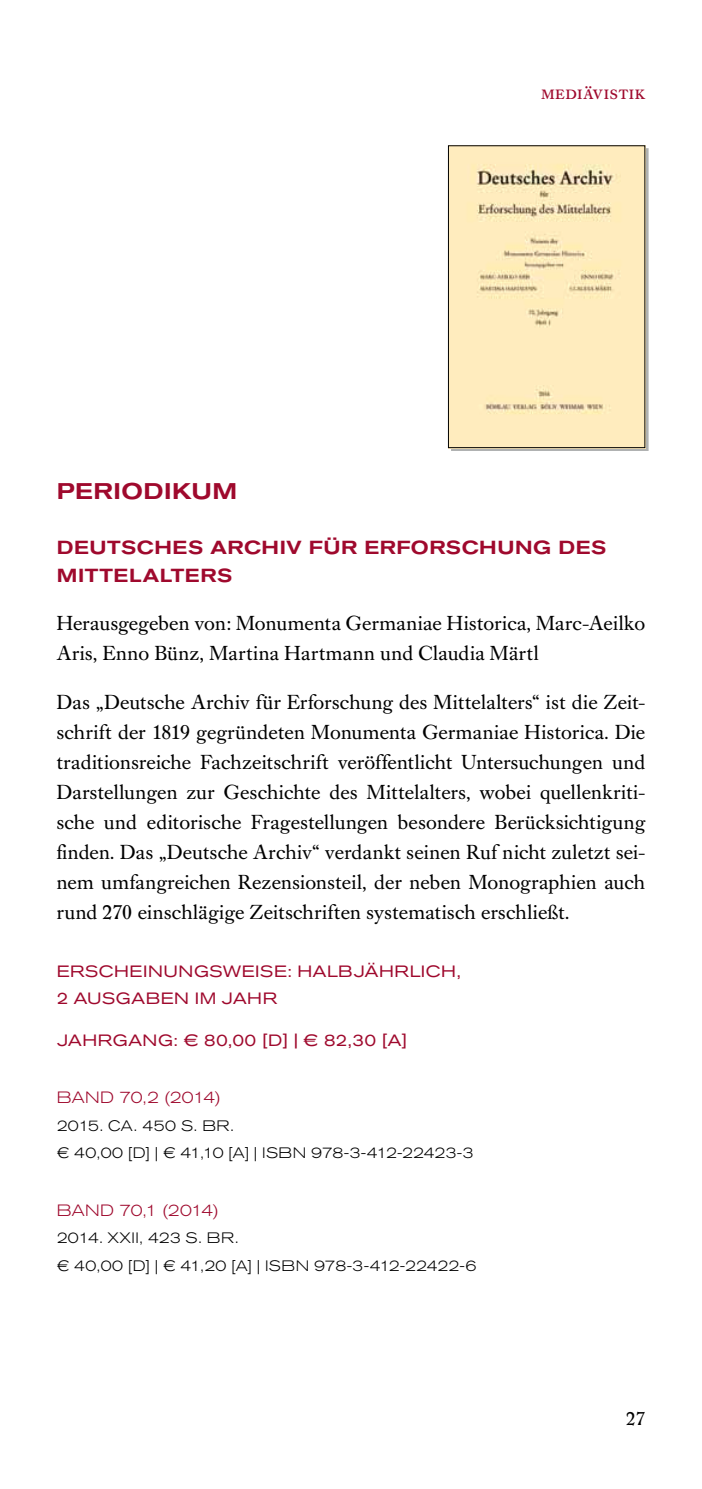
<style>
.page{position:relative;width:702px;height:1489px;background:#fff}
.page>*{position:absolute;margin:0;border:0;box-sizing:border-box;transform-origin:0 0}
.t1{font:500 expanded 22.5px "Akzidenz Grotesk BQ";letter-spacing:.02em;color:#9f092d}
.t2{font:20px/30px "Caslon Buch BQ";letter-spacing:.02em;color:#000}
.t3{font:20px "Caslon Buch Expert BQ";letter-spacing:.025em;color:#9f092d}
.t4{font:500 expanded 18.75px/27.5px "Akzidenz Grotesk BQ";letter-spacing:.03em;color:#9f092d}
.t5{font:18.75px "Caslon Book BE";color:#000}
.t6{font:expanded 16.25px/27.5px "Akzidenz Grotesk BQ";letter-spacing:.035em;color:#9f092d}
.t7{font:300 expanded 16.25px "Akzidenz Grotesk BQ";letter-spacing:-.025em;color:#9f092d}
.t8{font:300 expanded 15px/27.5px "Akzidenz Grotesk BQ";letter-spacing:.02em;color:#000}
.t9{font:300 expanded 15px "Akzidenz Grotesk BQ";letter-spacing:-.015em;color:#000}
</style>
<div class="page">
<svg style="left:451px;top:148px;width:197px;height:303px"></svg>
<img style="left:450px;top:147px;width:193px;height:299px">
<div style="left:448px;top:145px;width:197px;height:303px;border:1px solid #000"></div>
<p class="t3" style="left:541px;top:80px;width:106px">mediävistik</p>
<p class="t1" style="left:57px;top:478px;width:178px">PERIODIKUM</p>
<p class="t4" style="left:57px;top:534px;width:551px">DEUTSCHES ARCHIV FÜR ERFORSCHUNG DES<br>MITTELALTERS</p>
<p class="t2" style="left:57px;top:609px;width:590px">Herausgegeben von: Monumenta Germaniae Historica, Marc-Aeilko<br>Aris, Enno Bünz, Martina Hartmann und Claudia Märtl</p>
<p class="t2" style="left:57px;top:687px;width:590px;text-align:justify">Das „Deutsche Archiv für Erforschung des Mittelalters“ ist die Zeit&shy;schrift der 1819 gegründeten Monumenta Germaniae Historica. Die traditionsreiche Fachzeitschrift veröffentlicht Untersuchungen und Darstellungen zur Geschichte des Mittelalters, wobei quellenkriti&shy;sche und editorische Fragestellungen besondere Berücksichtigung finden. Das „Deutsche Archiv“ verdankt seinen Ruf nicht zuletzt sei&shy;nem umfangreichen Rezensionsteil, der neben Monographien auch rund 270 einschlägige Zeitschriften systematisch erschließt.</p>
<p class="t6" style="left:57px;top:957px;width:405px">ERSCHEINUNGSWEISE: HALBJÄHRLICH,<br>2 AUSGABEN IM JAHR</p>
<p class="t6" style="left:57px;top:1026px;width:352px">JAHRGANG: € 80,00 [D] | € 82,30 [A]</p>
<p class="t7" style="left:57px;top:1088px;width:165px">BAN D 70,2 (2014)</p>
<p class="t8" style="left:57px;top:1111px;width:216px">2015. CA. 450 S. BR.<br>€ 40,00 [D] | € 41,10 [A] | ISB</p>
<p class="t9" style="left:293px;top:1144px;width:182px">N 978-3-412-22423-3</p>
<p class="t7" style="left:57px;top:1200px;width:163px">BAN D 70,1 (2014)</p>
<p class="t8" style="left:57px;top:1224px;width:219px">2014. XXII , 423 S. BR.<br>€ 40,00 [D] | € 41,20 [A] | ISB</p>
<p class="t9" style="left:296px;top:1256px;width:182px">N 978-3-412-22422-6</p>
<p class="t5" style="left:626px;top:1407px;width:20px">27</p>
</div>
